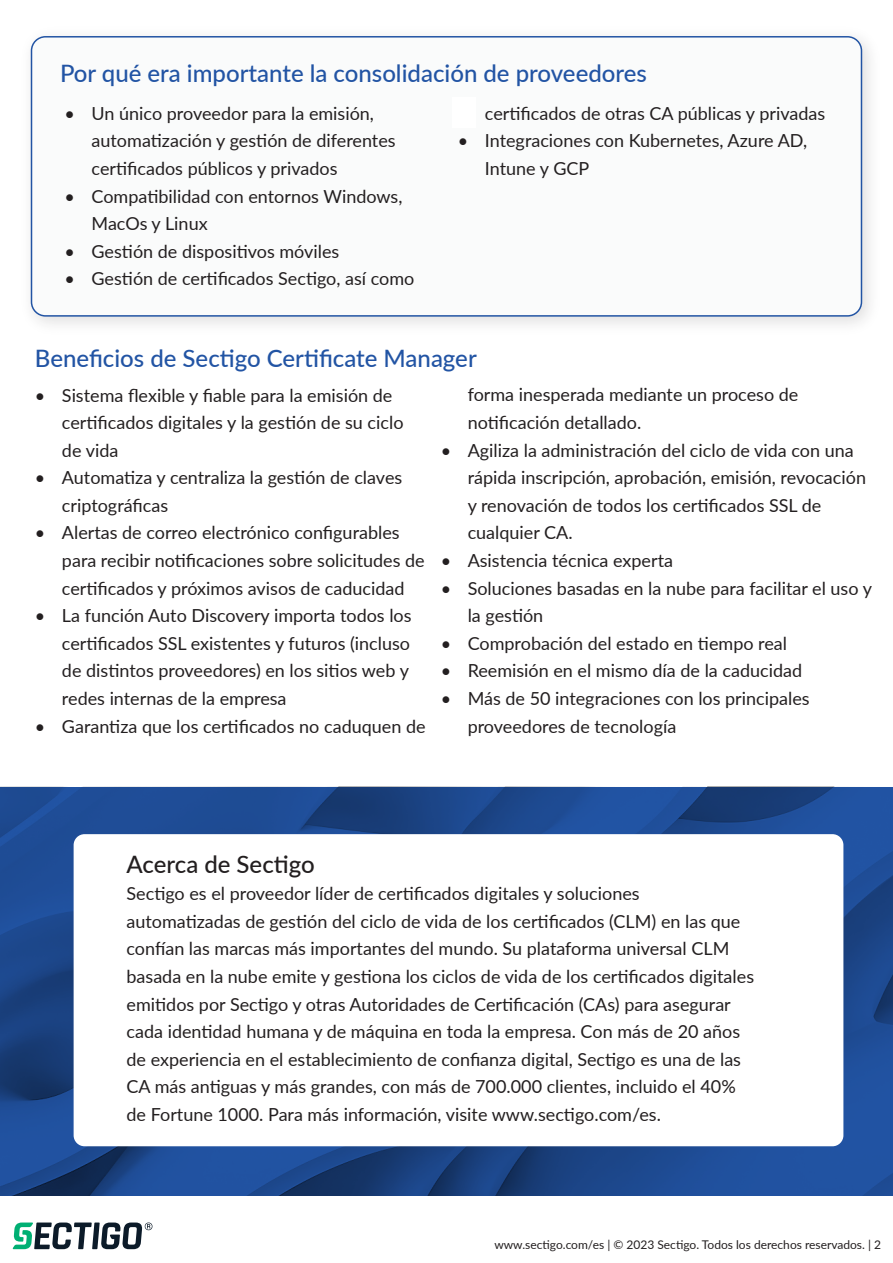
<style>
.page{position:relative;width:893px;height:1263px;background:#fff}
.page>*{position:absolute;margin:0;border:0;box-sizing:border-box;transform-origin:0 0}
.t1{font:500 24px "Lato";color:#2254a4}
.t2{font:500 24px "Lato";color:#231f20}
.t3{font:18px/27.6px "Lato";color:#231f20}
.t4{font:18px "Myriad Pro";color:#231f20;scale:.78 1}
.t5{font:12px "Lato";color:#231f20}
</style>
<div class="page">
<img style="left:30px;top:36px;width:840px;height:289px">
<div style="left:32px;top:37px;width:829px;height:279px;background:#fafbfb;border-radius:14px"></div>
<div style="left:31px;top:36px;width:831px;height:281px;border:2px solid #2254a4;border-radius:14px"></div>
<svg style="left:0;top:787px;width:893px;height:408px;background:#1d488e"></svg>
<div style="left:74px;top:834px;width:769px;height:312px;background:#fff;border-radius:11px"></div>
<svg style="left:13px;top:1222px;width:139px;height:27px"></svg>
<div style="left:452px;top:97px;width:24px;height:31px;background:#fff"></div>
<h1 class="t1" style="left:60px;top:56px;width:588px">Por qué era importante la consolidación de proveedores</h1>
<p class="t3" style="left:92px;top:99px;width:306px;text-indent:-27px">• Un único proveedor para la emisión, automatización y gestión de diferentes certificados públicos y privados</p>
<p class="t3" style="left:92px;top:182px;width:312px;text-indent:-27px">• Compatibilidad con entornos Windows,<br>MacOs y Linux</p>
<p class="t3" style="left:65px;top:237px;width:276px">• Gestión de dispositivos móviles</p>
<p class="t3" style="left:65px;top:264px;width:351px">• Gestión de certificados Sectigo, así como</p>
<p class="t3" style="left:458px;top:99px;width:369px">• certificados de otras CA públicas y privadas</p>
<p class="t3" style="left:485px;top:126px;width:324px;text-indent:-27px">• Integraciones con Kubernetes, Azure AD,<br>Intune y GCP</p>
<h1 class="t1" style="left:35px;top:341px;width:443px">Beneficios de Sectigo Certificate Manager</h1>
<p class="t3" style="left:62px;top:380px;width:343px;text-indent:-27px">• Sistema flexible y fiable para la emisión de certificados digitales y la gestión de su ciclo de vida</p>
<p class="t3" style="left:62px;top:463px;width:342px;text-indent:-27px">• Automatiza y centraliza la gestión de claves criptográficas</p>
<p class="t3" style="left:62px;top:518px;width:364px;text-indent:-27px">• Alertas de correo electrónico configurables para recibir notificaciones sobre solicitudes de certificados y próximos avisos de caducidad</p>
<p class="t3" style="left:62px;top:601px;width:351px;text-indent:-27px">• La función Auto Discovery importa todos los certificados SSL existentes y futuros (incluso de distintos proveedores) en los sitios web y redes internas de la empresa</p>
<p class="t3" style="left:35px;top:711px;width:392px">• Garantiza que los certificados no caduquen de</p>
<p class="t3" style="left:468px;top:380px;width:332px;text-indent:-27px">• forma inesperada mediante un proceso de notificación detallado.</p>
<p class="t3" style="left:468px;top:435px;width:400px;text-indent:-27px">• Agiliza la administración del ciclo de vida con una rápida inscripción, aprobación, emisión, revocación y renovación de todos los certificados SSL de cualquier CA.</p>
<p class="t3" style="left:441px;top:546px;width:234px">• Asistencia técnica experta</p>
<p class="t3" style="left:468px;top:573px;width:406px;text-indent:-27px">• Soluciones basadas en la nube para facilitar el uso y la gestión</p>
<p class="t3" style="left:441px;top:629px;width:348px">• Comprobación del estado en tiempo real</p>
<p class="t3" style="left:441px;top:656px;width:363px">• Reemisión en el mismo día de la caducidad</p>
<p class="t3" style="left:468px;top:684px;width:344px;text-indent:-27px">• Más de 50 integraciones con los principales proveedores de tecnología</p>
<h1 class="t2" style="left:127px;top:847px;width:190px">Acerca de Sectigo</h1>
<p class="t3" style="left:127px;top:879px;width:629px">Sectigo es el proveedor líder de certificados digitales y soluciones automatizadas de gestión del ciclo de vida de los certificados (CLM) en las que confían las marcas más importantes del mundo. Su plataforma universal CLM basada en la nube emite y gestiona los ciclos de vida de los certificados digitales emitidos por Sectigo y otras Autoridades de Certificación (CAs) para asegurar cada identidad humana y de máquina en toda la empresa. Con más de 20 años de experiencia en el establecimiento de confianza digital, Sectigo es una de las CA más antiguas y más grandes, con más de 700.000 clientes, incluido el 40% de Fortune 1000. Para más información, visite www.sectigo.com/es.</p>
<p class="t4" style="left:491px;top:1105px;width:214px">https://www.sectigo.com/es</p>
<p class="t5" style="left:494px;top:1236px;width:388px">www.sectigo.com/es | © 2023 Sectigo. Todos los derechos reservados. | 2</p>
</div>
